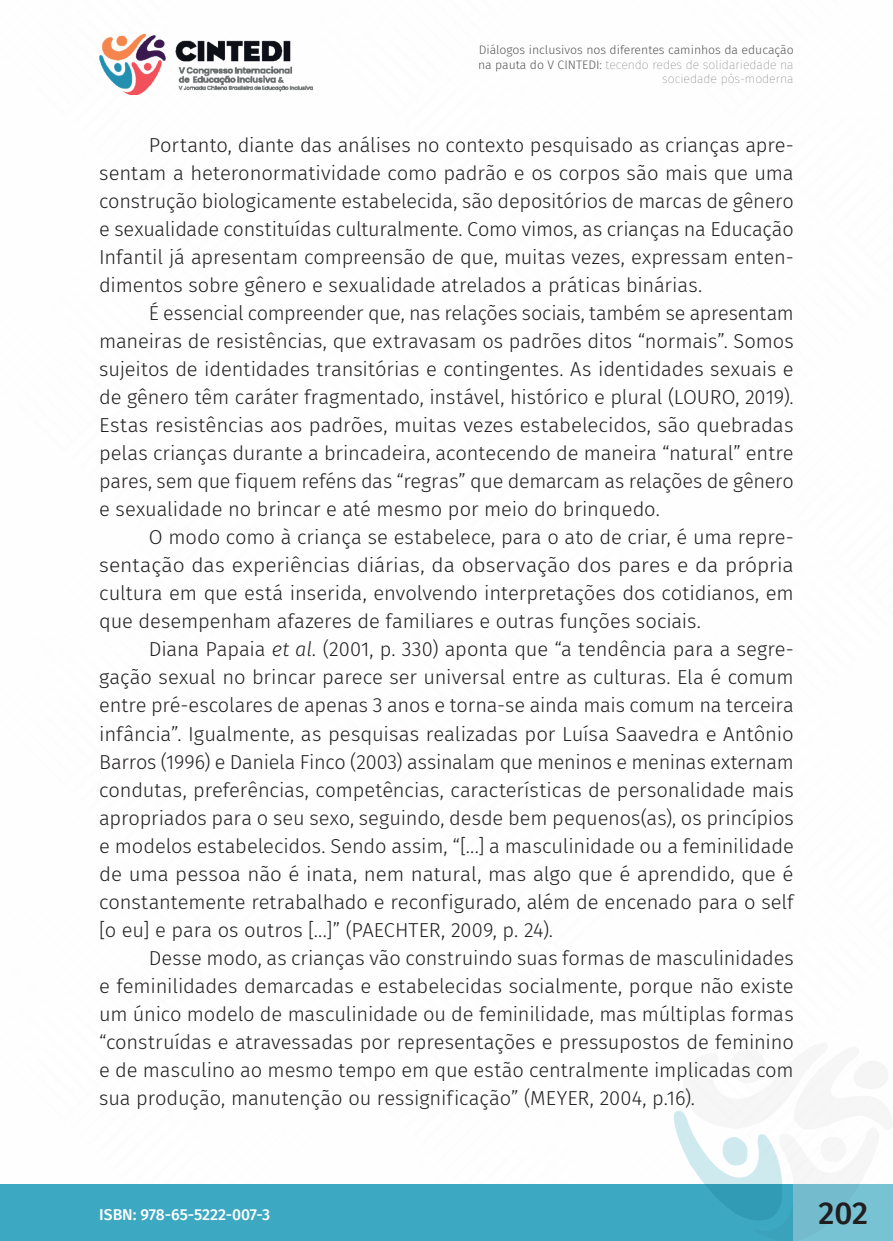
<style>
.page{position:relative;width:893px;height:1241px;background:#fff}
.page>*{position:absolute;margin:0;border:0;box-sizing:border-box;transform-origin:0 0}
.t1{font:500 31.5px "Fira Sans";color:#231f20}
._6_CORPO{font:300 20.12px/28px "Fira Sans";letter-spacing:-.005em;color:#231f20;text-align:justify}
.t2{font:500 15.75px "Fira Sans";color:#fff}
.t3{font:300 12.25px/14.7px "Fira Sans";color:#57585a;text-align:right}
.s1{font-weight:100}
.s2{font-style:italic}
</style>
<div class="page">
<div style="left:0;top:1184px;width:794px;height:56px;background:#3da8c1"></div>
<img style="left:99px;top:33px;width:214px;height:61px">
<svg style="left:674px;top:1049px;width:219px;height:191px"></svg>
<p class="t3" style="left:478px;top:42px;width:317px">Diálogos inclusivos nos diferentes caminhos da educação na pauta do V CINTEDI: <span class="s1">tecendo redes de solidariedade na sociedade pós-moderna</span></p>
<p class="_6_CORPO" style="left:99px;top:131px;width:696px;text-indent:50px">Portanto, diante das análises no contexto pesquisado as crianças apre&shy;sentam a heteronormatividade como padrão e os corpos são mais que uma construção biologicamente estabelecida, são depositórios de marcas de gênero e sexualidade constituídas culturalmente. Como vimos, as crianças na Educação Infantil já apresentam compreensão de que, muitas vezes, expressam enten&shy;dimentos sobre gênero e sexualidade atrelados a práticas binárias.</p>
<p class="_6_CORPO" style="left:99px;top:299px;width:696px;text-indent:50px">É essencial compreender que, nas relações sociais, também se apresentam maneiras de resistências, que extravasam os padrões ditos “normais”. Somos sujeitos de identidades transitórias e contingentes. As identidades sexuais e de gênero têm caráter fragmentado, instável, histórico e plural (LOURO, 2019).<br>Estas resistências aos padrões, muitas vezes estabelecidos, são quebradas pelas crianças durante a brincadeira, acontecendo de maneira “natural” entre pares, sem que fiquem reféns das “regras” que demarcam as relações de gênero e sexualidade no brincar e até mesmo por meio do brinquedo.</p>
<p class="_6_CORPO" style="left:99px;top:523px;width:696px;text-indent:50px">O modo como à criança se estabelece, para o ato de criar, é uma repre&shy;sentação das experiências diárias, da observação dos pares e da própria cultura em que está inserida, envolvendo interpretações dos cotidianos, em que desempenham afazeres de familiares e outras funções sociais.</p>
<p class="_6_CORPO" style="left:99px;top:635px;width:696px;text-indent:50px">Diana Papaia <span class="s2">et al.</span> (2001, p. 330) aponta que “a tendência para a segre&shy;gação sexual no brincar parece ser universal entre as culturas. Ela é comum entre pré-escolares de apenas 3 anos e torna-se ainda mais comum na terceira infância”. Igualmente, as pesquisas realizadas por Luísa Saavedra e Antônio Barros (1996) e Daniela Finco (2003) assinalam que meninos e meninas externam condutas, preferências, competências, características de personalidade mais apropriados para o seu sexo, seguindo, desde bem pequenos(as), os princípios e modelos estabelecidos. Sendo assim, “[...] a masculinidade ou a feminilidade de uma pessoa não é inata, nem natural, mas algo que é aprendido, que é constantemente retrabalhado e reconfigurado, além de encenado para o self [o eu] e para os outros [...]” (PAECHTER, 2009, p. 24).</p>
<p class="_6_CORPO" style="left:99px;top:943px;width:696px;text-indent:50px">Desse modo, as crianças vão construindo suas formas de masculinidades e feminilidades demarcadas e estabelecidas socialmente, porque não existe um único modelo de masculinidade ou de feminilidade, mas múltiplas formas “construídas e atravessadas por representações e pressupostos de feminino e de masculino ao mesmo tempo em que estão centralmente implicadas com sua produção, manutenção ou ressignificação” (MEYER, 2004, p.16).</p>
<p class="t2" style="left:99px;top:1201px;width:172px">ISBN: 978-65-5222-007-3</p>
<h1 class="t1" style="left:818px;top:1187px;width:51px">202</h1>
</div>
